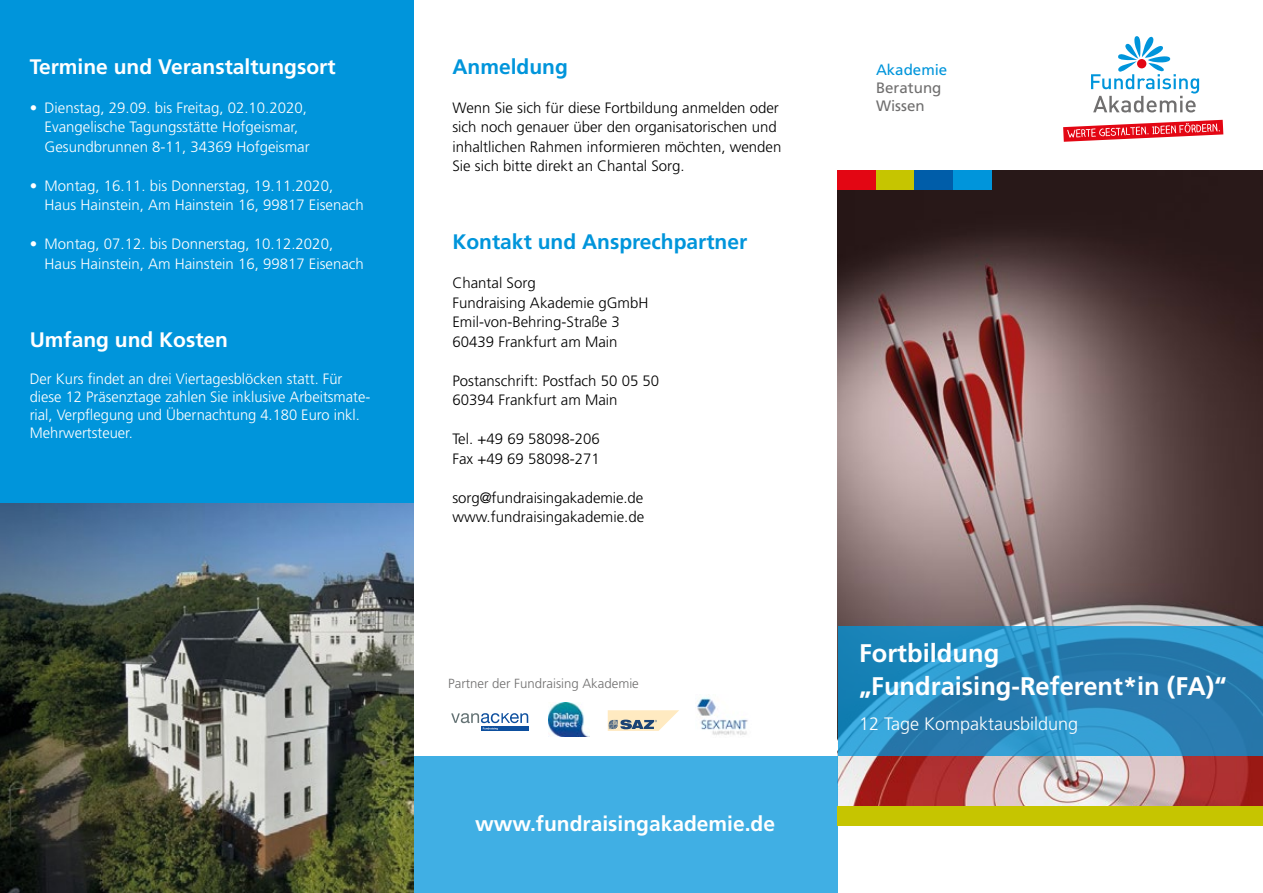
<style>
.page{position:relative;width:1263px;height:893px;background:#fff}
.page>*{position:absolute;margin:0;border:0;box-sizing:border-box;transform-origin:0 0}
.t1{font:700 25.5px/32.4px "Frutiger LT";color:#fff}
.t2{font:700 21px "Frutiger LT";color:#fff}
.t3{font:700 21px "Frutiger LT";color:#0095db}
.t4{font:300 18px "Frutiger LT";color:#fff}
.t5{font:15.15px/18.1px "Frutiger LT";color:#706f6f}
.t6{font:15.15px "Frutiger LT";color:#0095db}
.t7{font:300 15px/19.5px "Frutiger LT";color:#fff}
.t8{font:300 15px/19.5px "Frutiger LT";color:#000}
.t9{font:300 13.2px "Frutiger LT";color:#706f6f}
</style>
<div class="page">
<svg style="left:1063px;top:120px;width:160px;height:22px"></svg>
<svg style="left:1091px;top:36px;width:108px;height:76px"></svg>
<img style="left:838px;top:170px;width:425px;height:636px">
<div style="left:412px;top:756px;width:426px;height:137px;background:#40afe4"></div>
<img style="left:0;top:503px;width:413px;height:390px">
<div style="left:0;top:0;width:413px;height:503px;background:#0095db"></div>
<div style="left:953px;top:170px;width:38px;height:19px;background:#0095db"></div>
<div style="left:838px;top:170px;width:38px;height:19px;background:#e30613"></div>
<div style="left:876px;top:170px;width:38px;height:19px;background:#c6c500"></div>
<div style="left:914px;top:170px;width:39px;height:19px;background:#005da9"></div>
<div style="left:838px;top:806px;width:425px;height:20px;background:#c6c500"></div>
<svg style="left:838px;top:627px;width:425px;height:129px;background:#2988bc"></svg>
<img style="left:549px;top:703px;width:39px;height:33px">
<svg style="left:608px;top:710px;width:71px;height:21px"></svg>
<hr style="left:481px;top:726px;width:48px;height:4px;background:#0d4f9e">
<svg style="left:451px;top:713px;width:77px;height:17px"></svg>
<img style="left:697px;top:697px;width:51px;height:38px">
<h2 class="t2" style="left:30px;top:54px;width:307px">Termine und Veranstaltungsort</h2>
<p class="t7" style="left:45px;top:98px;width:267px;text-indent:-15px">• Dienstag, 29.09. bis Freitag, 02.10.2020,<br>Evangelische Tagungsstätte Hofgeismar,<br>Gesundbrunnen 8-11, 34369 Hofgeismar</p>
<p class="t7" style="left:45px;top:176px;width:321px;text-indent:-15px">• Montag, 16.11. bis Donnerstag, 19.11.2020,<br>Haus Hainstein, Am Hainstein 16, 99817 Eisenach</p>
<p class="t7" style="left:45px;top:234px;width:321px;text-indent:-15px">• Montag, 07.12. bis Donnerstag, 10.12.2020,<br>Haus Hainstein, Am Hainstein 16, 99817 Eisenach</p>
<h2 class="t2" style="left:30px;top:327px;width:200px">Umfang und Kosten</h2>
<p class="t7" style="left:30px;top:370px;width:342px;line-height:18px">Der Kurs findet an drei Viertagesblöcken statt. Für diese 12 Präsenztage zahlen Sie inklusive Arbeitsmate&shy;rial, Verpflegung und Übernachtung 4.180 Euro inkl.<br>Mehrwertsteuer.</p>
<h2 class="t3" style="left:452px;top:54px;width:117px">Anmeldung</h2>
<p class="t8" style="left:452px;top:98px;width:330px">Wenn Sie sich für diese Fortbildung anmelden oder sich noch genauer über den organisatorischen und inhaltlichen Rahmen informieren möchten, wenden Sie sich bitte direkt an Chantal Sorg.</p>
<h2 class="t3" style="left:452px;top:229px;width:296px">Kontakt und Ansprechpartner</h2>
<p class="t8" style="left:452px;top:273px;width:197px">Chantal Sorg<br>Fundraising Akademie gGmbH<br>Emil-von-Behring-Straße 3<br>60439 Frankfurt am Main</p>
<p class="t8" style="left:452px;top:371px;width:208px">Postanschrift: Postfach 50 05 50<br>60394 Frankfurt am Main</p>
<p class="t8" style="left:452px;top:429px;width:149px">Tel. +49 69 58098-206<br>Fax +49 69 58098-271</p>
<p class="t8" style="left:452px;top:488px;width:193px">sorg@fundraisingakademie.de www.fundraisingakademie.de</p>
<p class="t9" style="left:448px;top:676px;width:192px">Partner der Fundraising Akademie</p>
<h2 class="t2" style="left:475px;top:812px;width:301px">www.fundraisingakademie.de</h2>
<p class="t6" style="left:876px;top:60px;width:73px">Akademie</p>
<p class="t5" style="left:876px;top:78px;width:67px">Beratung<br>Wissen</p>
<h1 class="t1" style="left:859px;top:637px;width:369px">Fortbildung „Fundraising-Referent*in (FA)“</h1>
<p class="t4" style="left:859px;top:714px;width:221px">12 Tage Kompaktausbildung</p>
</div>
